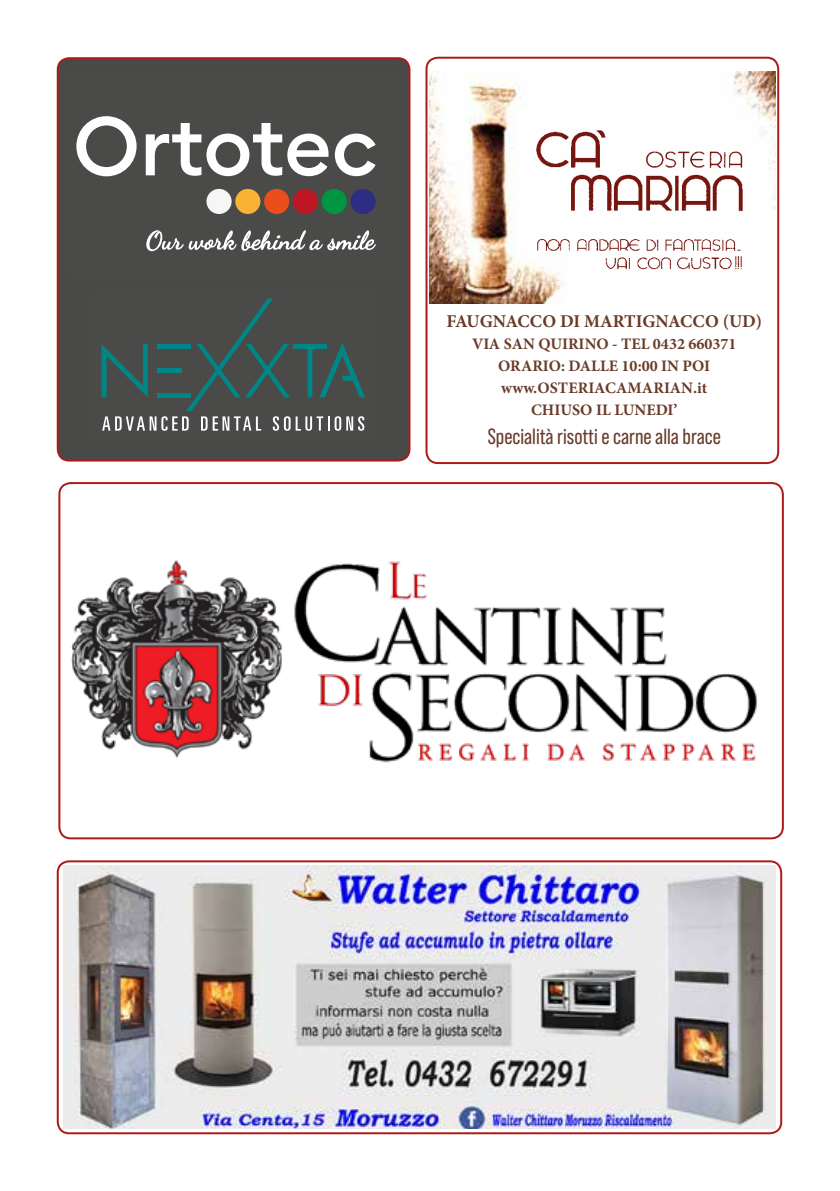
<style>
.page{position:relative;width:840px;height:1191px;background:#fff}
.page>*{position:absolute;margin:0;border:0;box-sizing:border-box;transform-origin:0 0}
.t1{font:22px "Bebas Neue Pro";color:#693a28}
.t2{font:700 18px "Minion Pro";color:#693a28}
.t3{font:700 16px/22px "Minion Pro";color:#693a28;text-align:center}
</style>
<div class="page">
<div style="left:57px;top:860px;width:724px;height:274px;border:2px solid #ab1b19;border-radius:11px"></div>
<img style="left:64px;top:866px;width:710px;height:262px">
<img style="left:71px;top:560px;width:687px;height:203px">
<div style="left:58px;top:482px;width:725px;height:357px;border:2px solid #ab1b19;border-radius:11px"></div>
<div style="left:58px;top:58px;width:351px;height:402px;background:#494947;border-radius:11px"></div>
<div style="left:57px;top:57px;width:353px;height:404px;border:2px solid #ab1b19;border-radius:11px"></div>
<div style="left:425px;top:57px;width:353px;height:407px;border:2px solid #ab1b19;border-radius:11px"></div>
<img style="left:429px;top:72px;width:346px;height:231px">
<img style="left:531px;top:128px;width:215px;height:144px">
<svg style="left:101px;top:298px;width:264px;height:133px"></svg>
<svg style="left:76px;top:116px;width:60px;height:60px"></svg>
<svg style="left:146px;top:123px;width:182px;height:53px"></svg>
<svg style="left:334px;top:134px;width:41px;height:42px"></svg>
<div style="left:206px;top:189px;width:25px;height:25px;background:#f6f6f6;border-radius:50%"></div>
<div style="left:235px;top:189px;width:25px;height:25px;background:#f9b234;border-radius:50%"></div>
<div style="left:264px;top:189px;width:25px;height:25px;background:#e94e1b;border-radius:50%"></div>
<div style="left:293px;top:189px;width:25px;height:25px;background:#be1622;border-radius:50%"></div>
<div style="left:321px;top:189px;width:25px;height:25px;background:#009641;border-radius:50%"></div>
<div style="left:350px;top:189px;width:25px;height:25px;background:#2d2e83;border-radius:50%"></div>
<svg style="left:146px;top:230px;width:230px;height:21px"></svg>
<p class="t2" style="left:446px;top:309px;width:317px">FAUGNACCO DI MARTIGNACCO (UD)</p>
<p class="t3" style="left:472px;top:333px;width:266px">VIA SAN QUIRINO - TEL 0432 660371<br>ORARIO: DALLE 10:00 IN POI www.OSTERIACAMARIAN.it<br>CHIUSO IL LUNEDI’</p>
<h1 class="t1" style="left:487px;top:424px;width:234px">Specialità risotti e carne alla brace</h1>
</div>
